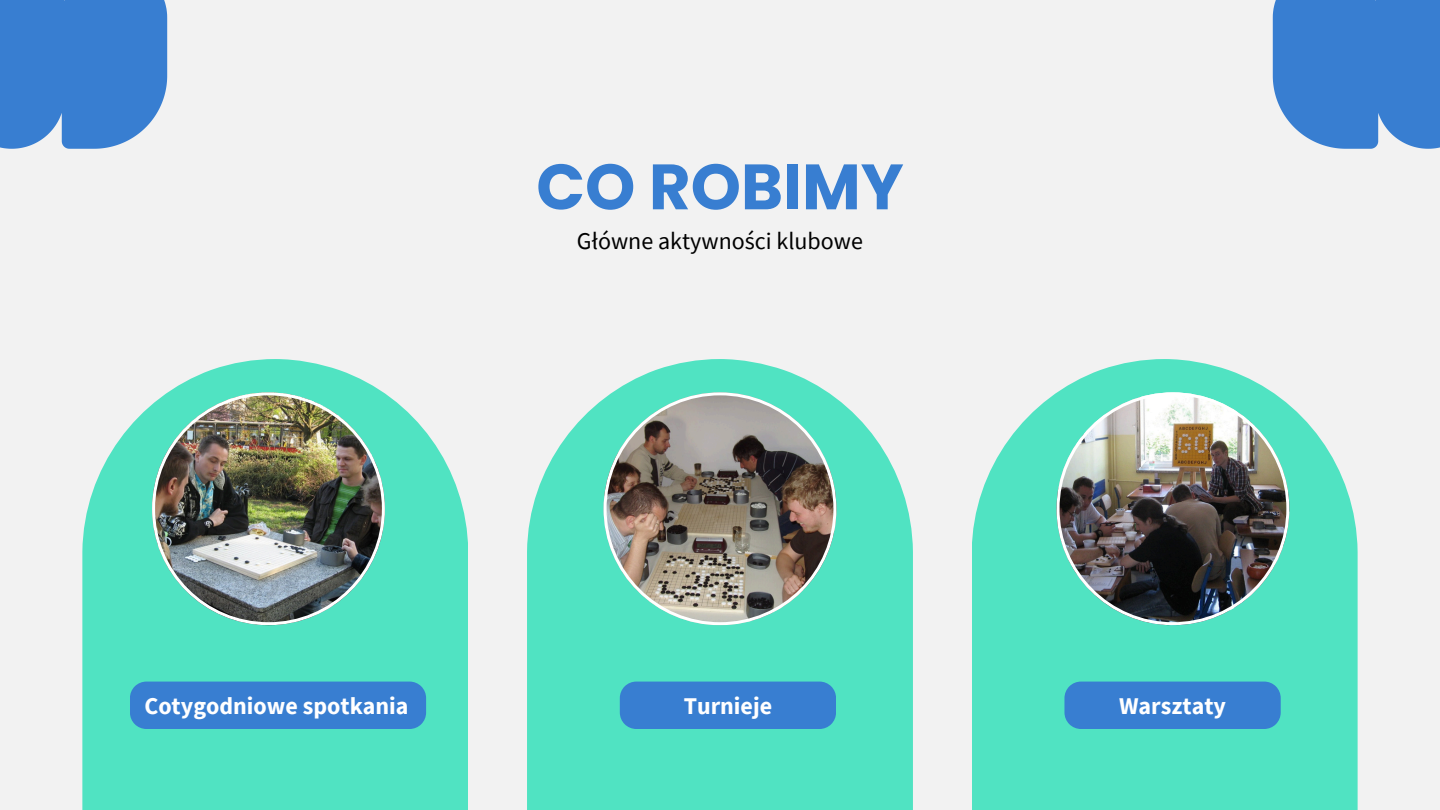
<style>
.page{position:relative;width:1440px;height:810px;background:#f2f2f2}
.page>*{position:absolute;margin:0;border:0;box-sizing:border-box;transform-origin:0 0}
.t1{font:700 64px "Poppins";color:#387ed1}
.t2{font:700 24px "Source Sans Pro";color:#fff}
.t3{font:24px "Source Sans Pro";color:#000}
</style>
<div class="page">
<svg style="left:82px;top:359px;width:386px;height:451px;fill:#50e3c2"></svg>
<svg style="left:527px;top:359px;width:386px;height:451px;background:#67e5c9"></svg>
<svg style="left:972px;top:359px;width:386px;height:451px;background:#67e5c9"></svg>
<img style="left:152px;top:392px;width:233px;height:233px">
<img style="left:604px;top:392px;width:232px;height:233px">
<div style="left:130px;top:682px;width:296px;height:47px;background:#387ed1"></div>
<div style="left:620px;top:682px;width:216px;height:47px;background:#387ed1"></div>
<div style="left:1064px;top:682px;width:217px;height:47px;background:#387ed1"></div>
<img style="left:1057px;top:392px;width:232px;height:233px">
<svg style="left:0;top:0;width:167px;height:149px;background:#4485d3"></svg>
<svg style="left:1273px;top:0;width:167px;height:149px;background:#4485d3"></svg>
<p class="t1" style="left:536px;top:142px;width:369px">CO ROBIMY</p>
<p class="t3" style="left:577px;top:226px;width:288px">Główne aktywności klubowe</p>
<h2 class="t2" style="left:144px;top:690px;width:266px">Cotygodniowe spotkania</h2>
<p class="t2" style="left:684px;top:690px;width:90px">Turnieje</p>
<h2 class="t2" style="left:1119px;top:690px;width:108px">Warsztaty</h2>
</div>
